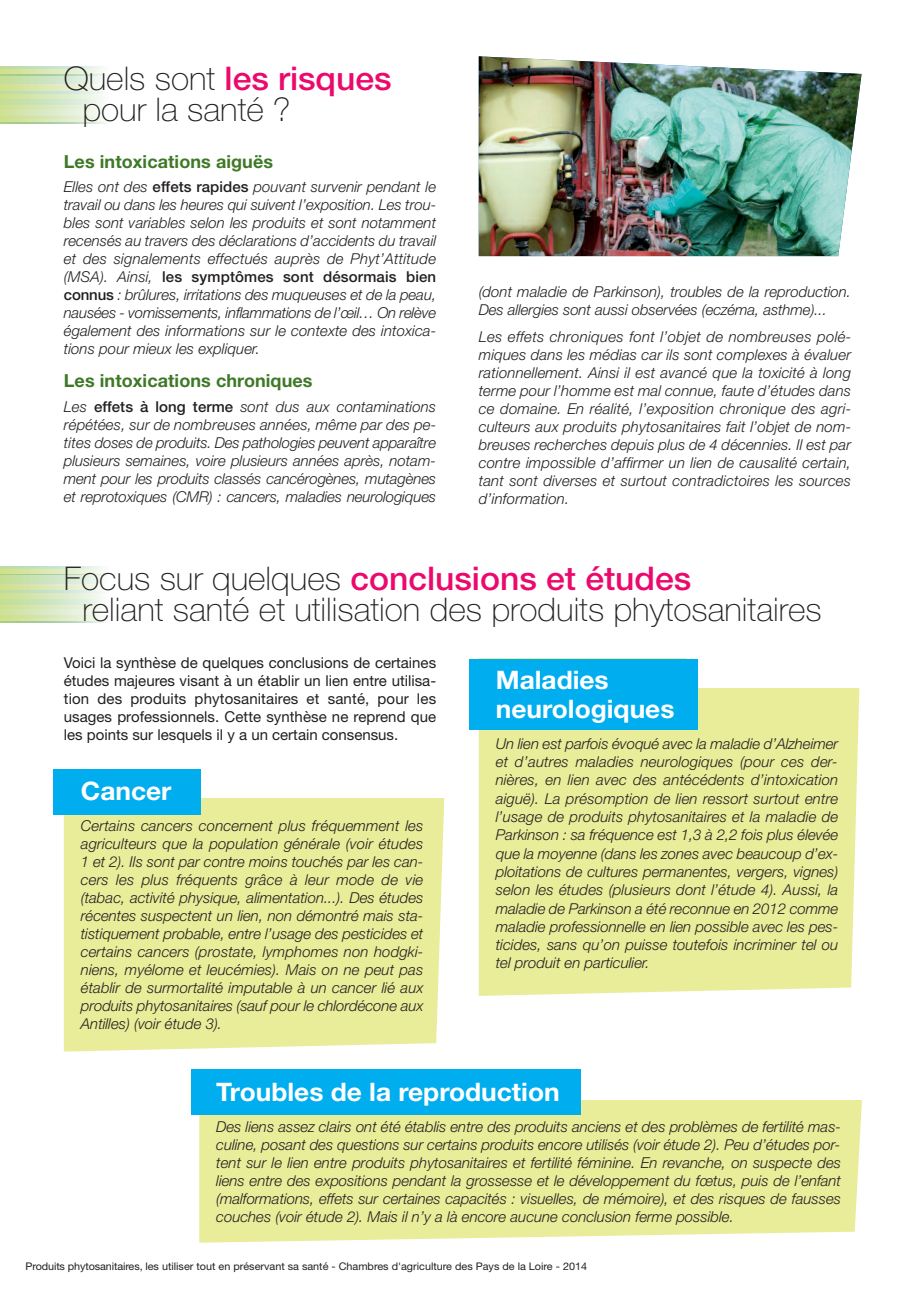
<style>
.page{position:relative;width:915px;height:1297px;background:#fff}
.page>*{position:absolute;margin:0;border:0;box-sizing:border-box;transform-origin:0 0}
.t1{font:100 32.7px/31.2px "Helvetica Neue";color:#231f20}
.t2{font:700 25.5px/28.5px "Helvetica Neue";color:#fff}
.t3{font:700 18px "Helvetica Neue";letter-spacing:.005em;color:#3e7927}
.t4{font:italic 300 15px/18px "Helvetica Neue";color:#231f20;text-align:justify}
.t5{font:15px/18px "Helvetica Neue";color:#231f20;text-align:justify}
.t6{font:10.5px "Helvetica Neue";color:#231f20}
.s1{font-weight:500;color:#ec096d}
.s2{font-weight:500;font-style:normal}
</style>
<div class="page">
<div style="left:64px;top:769px;width:381px;height:282px;background:#e9ec99"></div>
<div style="left:200px;top:756px;width:255px;height:42px;background:#fff"></div>
<div style="left:478px;top:658px;width:381px;height:338px;background:#e9ec99"></div>
<div style="left:687px;top:647px;width:183px;height:41px;background:#fff"></div>
<div style="left:199px;top:1069px;width:663px;height:174px;background:#e9ec99"></div>
<div style="left:557px;top:1058px;width:325px;height:42px;background:#fff"></div>
<img style="left:478px;top:56px;width:383px;height:200px">
<div style="left:53px;top:770px;width:148px;height:45px;background:#00aeef"></div>
<div style="left:469px;top:659px;width:228px;height:71px;background:#00aeef"></div>
<div style="left:191px;top:1070px;width:389px;height:45px;background:#00aeef"></div>
<h1 class="t1" style="left:82px;top:66px;width:310px;text-indent:-19px">Quels sont <span class="s1">les risques </span>pour la santé ?</h1>
<p class="t3" style="left:64px;top:155px;width:211px">Les intoxications aiguës</p>
<p class="t4" style="left:64px;top:179px;width:374px">Elles ont des <span class="s2">effets rapides</span> pouvant survenir pendant le travail ou dans les heures qui suivent l’exposition. Les trou&shy;bles sont variables selon les produits et sont notamment recensés au travers des déclarations d’accidents du travail et des signalements effectués auprès de Phyt’Attitude (MSA). Ainsi, <span class="s2">les symptômes sont désormais bien connus</span> : brûlures, irritations des muqueuses et de la peau, nausées - vomissements, inflammations de l’œil… On relève également des informations sur le contexte des intoxica&shy;tions pour mieux les expliquer.</p>
<p class="t3" style="left:64px;top:374px;width:250px">Les intoxications chroniques</p>
<p class="t4" style="left:64px;top:399px;width:374px">Les <span class="s2">effets à long terme</span> sont dus aux contaminations répétées, sur de nombreuses années, même par des pe&shy;tites doses de produits. Des pathologies peuvent apparaître plusieurs semaines, voire plusieurs années après, notam&shy;ment pour les produits classés cancérogènes, mutagènes et reprotoxiques (CMR) : cancers, maladies neurologiques</p>
<p class="t4" style="left:478px;top:284px;width:374px">(dont maladie de Parkinson), troubles de la reproduction.<br>Des allergies sont aussi observées (eczéma, asthme)...</p>
<p class="t4" style="left:478px;top:329px;width:374px">Les effets chroniques font l’objet de nombreuses polé&shy;miques dans les médias car ils sont complexes à évaluer rationnellement. Ainsi il est avancé que la toxicité à long terme pour l’homme est mal connue, faute d’études dans ce domaine. En réalité, l’exposition chronique des agri&shy;culteurs aux produits phytosanitaires fait l’objet de nom&shy;breuses recherches depuis plus de 4 décennies. Il est par contre impossible d’affirmer un lien de causalité certain, tant sont diverses et surtout contradictoires les sources d’information.</p>
<h1 class="t1" style="left:82px;top:565px;width:740px;text-indent:-19px">Focus sur quelques <span class="s1">conclusions et études<br></span>reliant santé et utilisation des produits phytosanitaires</h1>
<p class="t5" style="left:64px;top:655px;width:374px">Voici la synthèse de quelques conclusions de certaines études majeures visant à un établir un lien entre utilisa&shy;tion des produits phytosanitaires et santé, pour les usages professionnels. Cette synthèse ne reprend que les points sur lesquels il y a un certain consensus.</p>
<h2 class="t2" style="left:81px;top:779px;width:92px">Cancer</h2>
<p class="t4" style="left:81px;top:818px;width:344px">Certains cancers concernent plus fréquemment les agriculteurs que la population générale (voir études 1 et 2). Ils sont par contre moins touchés par les can&shy;cers les plus fréquents grâce à leur mode de vie (tabac, activité physique, alimentation...). Des études récentes suspectent un lien, non démontré mais sta&shy;tistiquement probable, entre l’usage des pesticides et certains cancers (prostate, lymphomes non hodgki&shy;niens, myélome et leucémies). Mais on ne peut pas établir de surmortalité imputable à un cancer lié aux produits phytosanitaires (sauf pour le chlordécone aux Antilles) (voir étude 3).</p>
<h2 class="t2" style="left:495px;top:668px;width:180px">Maladies neurologiques</h2>
<p class="t4" style="left:495px;top:736px;width:344px">Un lien est parfois évoqué avec la maladie d’Alzheimer et d’autres maladies neurologiques (pour ces der&shy;nières, en lien avec des antécédents d’intoxication aiguë). La présomption de lien ressort surtout entre l’usage de produits phytosanitaires et la maladie de Parkinson : sa fréquence est 1,3 à 2,2 fois plus élevée que la moyenne (dans les zones avec beaucoup d’ex&shy;ploitations de cultures permanentes, vergers, vignes) selon les études (plusieurs dont l’étude 4). Aussi, la maladie de Parkinson a été reconnue en 2012 comme maladie professionnelle en lien possible avec les pes&shy;ticides, sans qu’on puisse toutefois incriminer tel ou tel produit en particulier.</p>
<h2 class="t2" style="left:216px;top:1080px;width:345px">Troubles de la reproduction</h2>
<p class="t4" style="left:216px;top:1119px;width:626px">Des liens assez clairs ont été établis entre des produits anciens et des problèmes de fertilité mas&shy;culine, posant des questions sur certains produits encore utilisés (voir étude 2). Peu d’études por&shy;tent sur le lien entre produits phytosanitaires et fertilité féminine. En revanche, on suspecte des liens entre des expositions pendant la grossesse et le développement du fœtus, puis de l’enfant (malformations, effets sur certaines capacités : visuelles, de mémoire), et des risques de fausses couches (voir étude 2). Mais il n’y a là encore aucune conclusion ferme possible.</p>
<p class="t6" style="left:25px;top:1263px;width:563px">Produits phytosanitaires, les utiliser tout en préservant sa santé - Chambres d'agriculture des Pays de la Loire - 2014</p>
</div>
